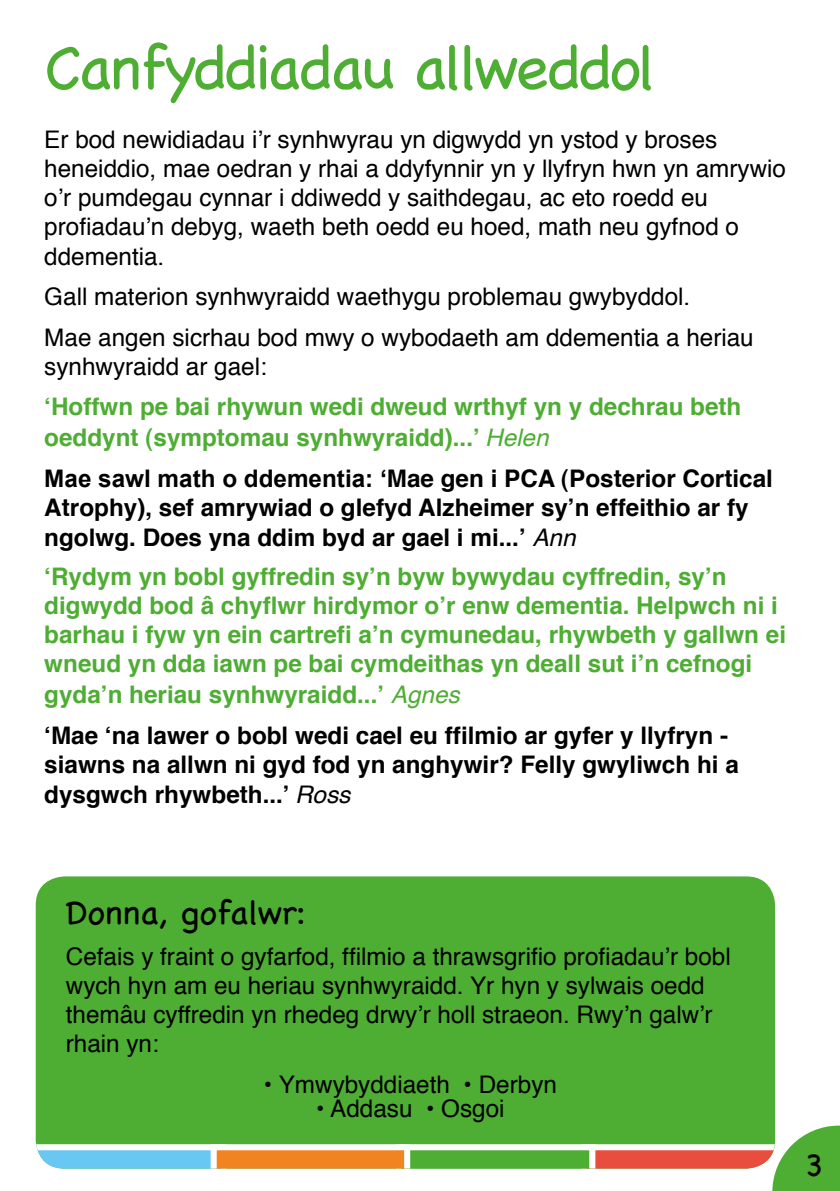
<style>
.page{position:relative;width:840px;height:1191px;background:#fff}
.page>*{position:absolute;margin:0;border:0;box-sizing:border-box;transform-origin:0 0}
.t1{font:62.6px "Chalkboard";letter-spacing:-.04em;color:#4ead33}
.t2{font:34.4px "Chalkboard";color:#000}
.t3{font:32.4px "Chalkboard";color:#000}
.t4{font:24.2px/29px "Helvetica";color:#000}
.t5{font:700 24.2px/29.4px "Helvetica";color:#4ead33}
.t6{font:700 24.2px/29.6px "Helvetica";color:#000}
.s1{font-weight:400;font-style:italic}
.s2{font-family:"Arial"}
</style>
<div class="page">
<div style="left:36px;top:876px;width:738px;height:292px;background:#4ead33;border-radius:29px"></div>
<svg style="left:36px;top:1125px;width:803px;height:66px"></svg>
<h1 class="t1" style="left:44px;top:30px;width:613px">Canfyddiadau allweddol</h1>
<p class="t4" style="left:44px;top:127px;width:674px">Er bod newidiadau i’r synhwyrau yn digwydd yn ystod y broses</p>
<p class="t4" style="left:44px;top:156px;width:742px">heneiddio, mae oedran y rhai a ddyfynnir yn y llyfryn hwn yn amrywio</p>
<p class="t4" style="left:44px;top:185px;width:695px">o’r pumdegau cynnar i ddiwedd y saithdegau, ac eto roedd eu profiadau’n debyg, waeth beth oedd eu hoed, math neu gyfnod o</p>
<p class="t4" style="left:44px;top:237px;width:647px;line-height:40.6px">ddementia.<br>Gall materion synhwyraidd waethygu problemau gwybyddol.</p>
<p class="t4" style="left:44px;top:324px;width:710px">Mae angen sicrhau bod mwy o wybodaeth am ddementia a heriau</p>
<p class="t4" style="left:44px;top:353px;width:224px">synhwyraidd ar gael:</p>
<p class="t5" style="left:44px;top:393px;width:698px;line-height:30.6px">‘Hoffwn pe bai rhywun wedi dweud wrthyf yn y dechrau beth oeddynt (symptomau synhwyraidd)...’ <span class="s1">Helen</span></p>
<p class="t6" style="left:44px;top:465px;width:729px"><span class="s2">Mae sawl math o ddementia: ‘</span>Mae gen i PCA (Posterior Cortical<br>Atrophy), sef amrywiad o glefyd Alzheimer sy’n effeithio ar fy ngolwg. Does yna ddim byd ar gael i mi...’ <span class="s1">Ann</span></p>
<p class="t5" style="left:44px;top:563px;width:742px">‘Rydym yn bobl gyffredin sy’n byw bywydau cyffredin, sy’n digwydd bod â chyflwr hirdymor o’r enw dementia. Helpwch ni i barhau i fyw yn ein cartrefi a’n cymunedau, rhywbeth y gallwn ei wneud yn dda iawn pe bai cymdeithas yn deall sut i’n cefnogi gyda’n heriau synhwyraidd...’ <span class="s1">Agnes</span></p>
<p class="t6" style="left:44px;top:721px;width:695px">‘Mae ‘na lawer o bobl wedi cael eu ffilmio ar gyfer y llyfryn - siawns na allwn ni gyd fod yn anghywir? Felly gwyliwch hi a dysgwch rhywbeth...’ <span class="s1">Ross</span></p>
<p class="t2" style="left:66px;top:892px;width:242px">Donna, gofalwr:</p>
<p class="t4" style="left:66px;top:943px;width:666px">Cefais y fraint o gyfarfod, ffilmio a thrawsgrifio profiadau’r bobl wych hyn am eu heriau synhwyraidd. Yr hyn y sylwais oedd themâu cyffredin yn rhedeg drwy’r holl straeon. Rwy’n galw’r rhain yn:</p>
<p class="t4" style="left:264px;top:1071px;width:294px">• Ymwybyddiaeth • Derbyn</p>
<p class="t4" style="left:316px;top:1095px;width:190px">• Addasu • Osgoi</p>
<p class="t3" style="left:804px;top:1145px;width:20px">3</p>
</div>
